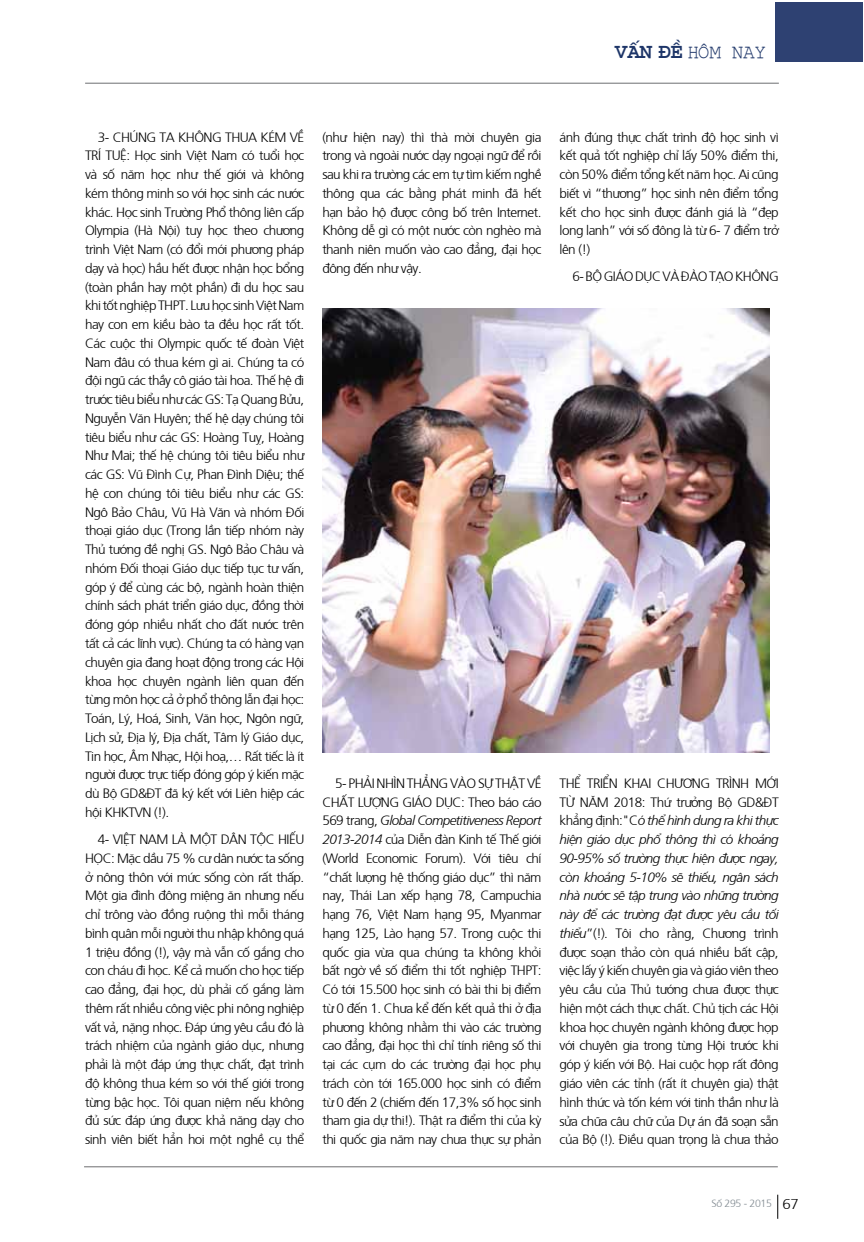
<style>
.page{position:relative;width:864px;height:1242px;background:#fff}
.page>*{position:absolute;margin:0;border:0;box-sizing:border-box;transform-origin:0 0}
.t1{font:700 18px "VNI Couri";letter-spacing:-.025em;color:#1d3568}
.t2{font:300 13.5px/18.8px "Frutiger";letter-spacing:-.04em;color:#000;text-align:justify}
.t3{font:300 13.5px "Frutiger";letter-spacing:.07em;color:#000}
.t4{font:300 13.5px "Frutiger";letter-spacing:.015em;color:#000}
.t5{font:300 10.5px "Frutiger";letter-spacing:-.03em;color:#828b92}
.s1{font-weight:400;font-size:19.5px}
.s2{font-style:italic}
.s3{font-size:14.25px;color:#000}
</style>
<div class="page">
<hr style="left:84px;top:1166px;width:693px;height:1px;background:#6d6e71">
<svg style="left:777px;top:1194px;width:1px;height:24px"></svg>
<hr style="left:85px;top:83px;width:693px;height:1px;background:#6d6e71">
<img style="left:322px;top:308px;width:447px;height:445px">
<div style="left:775px;top:2px;width:87px;height:60px;background:#2e4172"></div>
<h1 class="t1" style="left:614px;top:39px;width:153px">VAÁN ÑEÀ<span class="s1">hoâm nay</span></h1>
<p class="t2" style="left:85px;top:127px;width:221px;text-indent:13px">3- Chúng ta không thua kém về trí tu ệ: Học sinh Việt Nam có tuổi học và số năm học như thế giới và không kém thông minh so với học sinh các nước khác. Học sinh Trường Phổ thông liên cấp Olympia (Hà Nội) tuy học theo chương trình Việt Nam (có đổi mới phương pháp dạy và học) hầu hết được nhận học bổng (toàn phần hay một phần) đi du học sau khi tốt nghiệp THPT. Lưu học sinh Việt Nam hay con em kiều bào ta đều học rất tốt.<br>Các cuộc thi Olympic quốc tế đoàn Việt Nam đâu có thua kém gì ai. Chúng ta có đội ngũ các thầy cô giáo tài hoa. Thế hệ đi trước tiêu biểu như các GS: Tạ Quang Bửu, Nguyễn Văn Huyên; thế hệ dạy chúng tôi tiêu biểu như các GS: Hoàng Tuỵ, Hoàng Như Mai; thế hệ chúng tôi tiêu biểu như các GS: Vũ Đình Cự, Phan Đình Diệu; thế hệ con chúng tôi tiêu biểu như các GS:<br>Ngô Bảo Châu, Vũ Hà Văn và nhóm Đối thoại giáo dục (Trong lần tiếp nhóm này Thủ tướng đề nghị GS. Ngô Bảo Châu và nhóm Đối thoại Giáo dục tiếp tục tư vấn, góp ý để cùng các bộ, ngành hoàn thiện chính sách phát triển giáo dục, đồng thời đóng góp nhiều nhất cho đất nước trên tất cả các lĩnh vực). Chúng ta có hàng vạn chuyên gia đang hoạt động trong các Hội khoa học chuyên ngành liên quan đến từng môn học cả ở phổ thông lẫn đại học:<br>Toán, Lý, Hoá, Sinh, Văn học, Ngôn ngữ, Lịch sử, Địa lý, Địa chất, Tâm lý Giáo dục, Tin học, Âm Nhạc, Hội hoạ,… Rất tiếc là ít người được trực tiếp đóng góp ý kiến mặc dù Bộ GD&amp;ĐT đã ký kết với Liên hiệp các hội KHKTVN (!).</p>
<p class="t2" style="left:85px;top:829px;width:221px;text-align:left;text-indent:13px">4- Việt Nam là một dân tộc h iếu học : Mặc dầu 75 % cư dân nước ta sống ở nông thôn với mức sống còn rất thấp.<br>Một gia đình đông miệng ăn nhưng nếu chỉ trông vào đồng ruộng thì mỗi tháng bình quân mỗi người thu nhập không quá 1 triệu đồng (!), vậy mà vẫn cố gắng cho con cháu đi học. Kể cả muốn cho học tiếp cao đẳng, đại học, dù phải cố gắng làm thêm rất nhiều công việc phi nông nghiệp vất vả, nặng nhọc. Đáp ứng yêu cầu đó là trách nhiệm của ngành giáo dục, nhưng phải là một đáp ứng thực chất, đạt trình độ không thua kém so với thế giới trong từng bậc học. Tôi quan niệm nếu không đủ sức đáp ứng được khả năng dạy cho sinh viên biết hẳn hoi một nghề cụ thể</p>
<p class="t2" style="left:322px;top:127px;width:220px">(như hiện nay) thì thà mời chuyên gia trong và ngoài nước dạy ngoại ngữ để rồi sau khi ra trường các em tự tìm kiếm nghề thông qua các bằng phát minh đã hết hạn bảo hộ được công bố trên Internet.<br>Không dễ gì có một nước còn nghèo mà thanh niên muốn vào cao đẳng, đại học đông đến như vậy.</p>
<p class="t2" style="left:559px;top:127px;width:220px">ánh đúng thực chất trình độ học sinh vì kết quả tốt nghiệp chỉ lấy 50% điểm thi, còn 50% điểm tổng kết năm học. Ai cũng biết vì “thương” học sinh nên điểm tổng kết cho học sinh được đánh giá là “đẹp long lanh” với số đông là từ 6- 7 điểm trở lên (!)</p>
<p class="t4" style="left:572px;top:267px;width:208px">6- Bộ Giáo dục và đào tạo kh ông</p>
<p class="t3" style="left:335px;top:773px;width:208px">5- Phải nhìn thẳng vào sự thật về</p>
<p class="t2" style="left:322px;top:791px;width:9px">chất</p>
<p class="t2" style="left:322px;top:791px;width:220px;text-indent:35px">lượng giáo dục : Theo báo cáo 569 trang, <span class="s2">Global Competitiveness Report 2013-2014</span> của Diễn đàn Kinh tế Thế giới (World Economic Forum). Với tiêu chí “chất lượng hệ thống giáo dục” thì năm nay, Thái Lan xếp hạng 78, Campuchia hạng 76, Việt Nam hạng 95, Myanmar hạng 125, Lào hạng 57. Trong cuộc thi quốc gia vừa qua chúng ta không khỏi bất ngờ về số điểm thi tốt nghiệp THPT:<br>Có tới 15.500 học sinh có bài thi bị điểm từ 0 đến 1. Chưa kể đến kết quả thi ở địa phương không nhằm thi vào các trường cao đẳng, đại học thì chỉ tính riêng số thi tại các cụm do các trường đại học phụ trách còn tới 165.000 học sinh có điểm từ 0 đến 2 (chiếm đến 17,3% số học sinh tham gia dự thi!). Thật ra điểm thi của kỳ thi quốc gia năm nay chưa thực sự phản</p>
<p class="t2" style="left:559px;top:773px;width:220px">th ể triển khai Chương trình mới từ năm 2018: Thứ trưởng Bộ GD&amp;ĐT khẳng định:"C<span class="s2">ó thể hình dung ra khi thực hiện giáo dục phổ thông thì có khoảng 90-95% số trường thực hiện được ngay, còn khoảng 5-10% sẽ thiếu, ngân sách nhà nước sẽ tập trung vào những trường này để các trường đạt được yêu cầu tối thiểu</span>”(!). Tôi cho rằng, Chương trình được soạn thảo còn quá nhiều bất cập, việc lấy ý kiến chuyên gia và giáo viên theo yêu cầu của Thủ tướng chưa được thực hiện một cách thực chất. Chủ tịch các Hội khoa học chuyên ngành không được họp với chuyên gia trong từng Hội trước khi góp ý kiến với Bộ. Hai cuộc họp rất đông giáo viên các tỉnh (rất ít chuyên gia) thật hình thức và tốn kém với tinh thần như là sửa chữa câu chữ của Dự án đã soạn sẵn của Bộ (!). Điều quan trọng là chưa thảo</p>
<p class="t5" style="left:711px;top:1195px;width:89px">Số 295 - 2015 <span class="s3">67</span></p>
</div>
